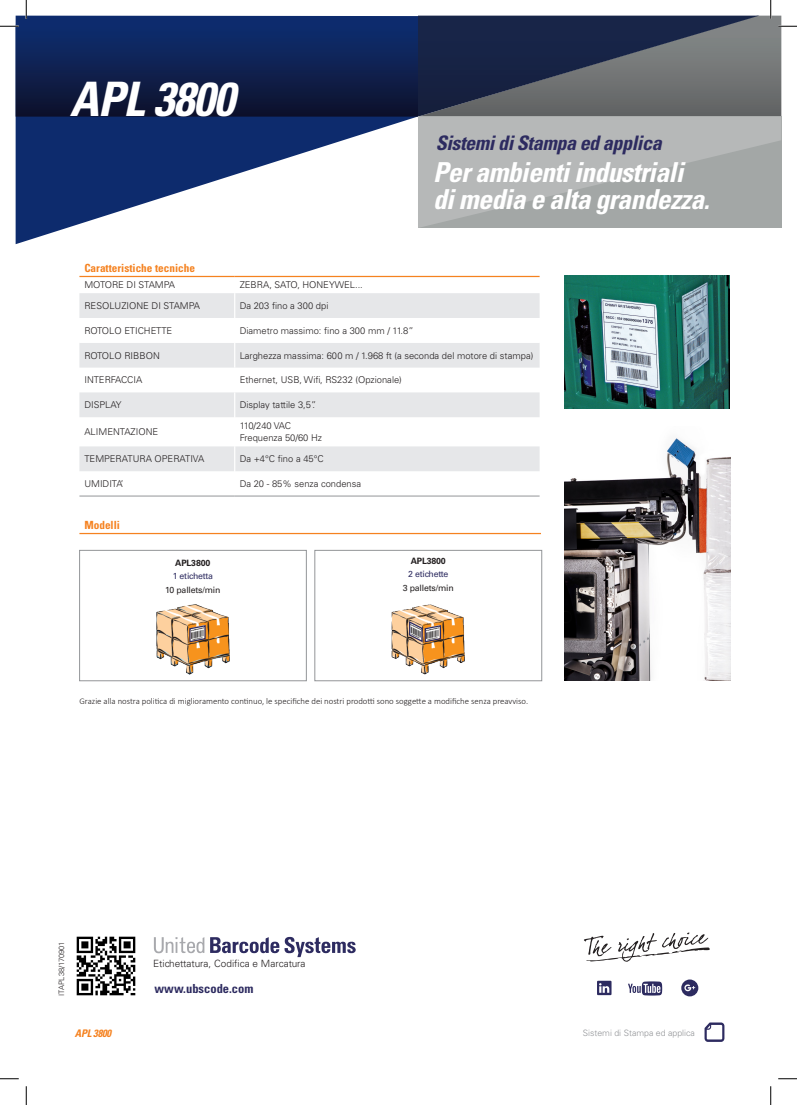
<style>
.page{position:relative;width:797px;height:1105px;background:#fff}
.page>*{position:absolute;margin:0;border:0;box-sizing:border-box;transform-origin:0 0}
.t1{font:italic 700 condensed 47.5px "Univers";letter-spacing:-.02em;color:#fff}
.t2{font:italic 700 condensed 27.5px "Univers";letter-spacing:-.02em;color:#fff}
.t3{font:italic 700 condensed 20px "Univers";letter-spacing:-.02em;color:#2d2b60}
.t4{font:700 condensed 12.5px "Univers";color:#2d2b60}
.t5{font:700 condensed 11.25px "Univers LT Std";color:#f58220}
.t6{font:italic 700 condensed 10.5px "Univers";letter-spacing:-.02em;color:#f58220}
.t7{font:300 10px "Univers";color:#231f20}
.t8{font:300 9.38px "Univers LT Std";color:#231f20}
.t9{font:300 9.38px "Univers";color:#231f20}
.t10{font:300 9.38px "Univers LT Std";letter-spacing:-.055em;color:#231f20}
.t11{font:300 8.75px "Calibri";color:#231f20}
.t12{font:8.75px "Univers LT Std";letter-spacing:-.02em;color:#231f20}
.t13{font:300 8.75px "Univers";color:#939598}
.t14{font:8.75px "Univers LT Std";letter-spacing:-.02em;color:#2d2b60}
.t15{font:700 8.75px "Univers LT Std";letter-spacing:-.02em;color:#231f20}
.t16{font:300 7.5px "Univers";color:#231f20}
</style>
<div class="page">
<svg style="left:79px;top:392px;width:460px;height:79px;fill:#e6e7e9"></svg>
<svg style="left:79px;top:277px;width:460px;height:91px"></svg>
<svg style="left:234px;top:392px;width:1px;height:104px"></svg>
<hr style="left:79px;top:276px;width:156px;height:1px;background:#f58220">
<hr style="left:235px;top:276px;width:304px;height:1px;background:#f58220">
<hr style="left:79px;top:496px;width:156px;height:1px;background:#939598">
<hr style="left:235px;top:496px;width:304px;height:1px;background:#939598">
<hr style="left:79px;top:533px;width:462px;height:1px;background:#f58220">
<img style="left:157px;top:605px;width:73px;height:70px">
<div style="left:79px;top:550px;width:227px;height:131px;border:1px solid #939598"></div>
<img style="left:391px;top:605px;width:73px;height:70px">
<div style="left:315px;top:550px;width:227px;height:131px;border:1px solid #939598"></div>
<svg style="left:188px;top:624px;width:18px;height:19px"></svg>
<svg style="left:408px;top:620px;width:33px;height:23px"></svg>
<img style="left:76px;top:936px;width:60px;height:60px">
<svg style="left:210px;top:937px;width:146px;height:20px"></svg>
<svg style="left:154px;top:937px;width:50px;height:17px"></svg>
<svg style="left:584px;top:932px;width:125px;height:30px"></svg>
<svg style="left:597px;top:981px;width:14px;height:14px"></svg>
<svg style="left:628px;top:981px;width:34px;height:14px"></svg>
<div style="left:681px;top:979px;width:17px;height:17px;background:#2d2b60;border-radius:50%"></div>
<svg style="left:684px;top:984px;width:11px;height:7px"></svg>
<svg style="left:704px;top:1022px;width:20px;height:20px"></svg>
<img style="left:564px;top:275px;width:166px;height:134px">
<img style="left:564px;top:438px;width:166px;height:243px">
<svg style="left:16px;top:117px;width:400px;height:127px;fill:#0f2d6e"></svg>
<svg style="left:16px;top:16px;width:402px;height:101px;background:#0d2050"></svg>
<svg style="left:759px;top:16px;width:22px;height:101px;background:#757778"></svg>
<svg style="left:418px;top:16px;width:341px;height:101px;background:#434b5c"></svg>
<svg style="left:418px;top:117px;width:363px;height:111px;background:#aeb1b0"></svg>
<svg style="left:0;top:25px;width:19px;height:2px"></svg>
<svg style="left:778px;top:25px;width:19px;height:2px"></svg>
<svg style="left:0;top:1078px;width:19px;height:1px"></svg>
<svg style="left:778px;top:1078px;width:19px;height:1px"></svg>
<svg style="left:25px;top:0;width:2px;height:19px"></svg>
<svg style="left:25px;top:1086px;width:2px;height:19px"></svg>
<svg style="left:770px;top:0;width:1px;height:19px"></svg>
<svg style="left:770px;top:1086px;width:1px;height:19px"></svg>
<p class="t1" style="left:70px;top:70px;width:166px">APL 3800</p>
<p class="t3" style="left:436px;top:131px;width:227px">Sistemi di Stampa ed applica</p>
<p class="t2" style="left:433px;top:155px;width:252px">Per ambienti industriali</p>
<p class="t2" style="left:433px;top:183px;width:278px">di media e alta grandezza.</p>
<p class="t5" style="left:84px;top:261px;width:112px">Caratteristiche tecniche</p>
<p class="t8" style="left:84px;top:279px;width:92px">MOTORE DI STAMPA</p>
<p class="t8" style="left:240px;top:279px;width:125px">ZEBRA, SATO, HONEYWEL...</p>
<p class="t8" style="left:84px;top:300px;width:117px">RESOLUZIONE DI STAMPA</p>
<p class="t9" style="left:240px;top:300px;width:90px">Da 203 fino a 300 dpi</p>
<p class="t8" style="left:84px;top:325px;width:89px">ROTOLO ETICHETTE</p>
<p class="t8" style="left:240px;top:325px;width:175px">Diametro massimo: fino a 300 mm / 11.8”</p>
<p class="t8" style="left:84px;top:350px;width:77px">ROTOLO RIBBON</p>
<p class="t8" style="left:240px;top:350px;width:295px">Larghezza massima: 600 m / 1.968 ft (a seconda del motore di stampa)</p>
<p class="t8" style="left:84px;top:374px;width:59px">INTERFACCIA</p>
<p class="t8" style="left:240px;top:374px;width:164px">Ethernet, USB, Wifi, RS232 (Opzionale)</p>
<p class="t8" style="left:84px;top:399px;width:39px">DISPLAY</p>
<p class="t8" style="left:240px;top:399px;width:78px">Display tattile 3,5”.</p>
<p class="t8" style="left:84px;top:426px;width:75px">ALIMENTAZIONE</p>
<p class="t10" style="left:240px;top:420px;width:53px">110/240 VAC</p>
<p class="t8" style="left:240px;top:432px;width:84px">Frequenza 50/60 Hz</p>
<p class="t8" style="left:84px;top:453px;width:121px">TEMPERATURA OPERATIVA</p>
<p class="t8" style="left:240px;top:453px;width:86px">Da +4°C fino a 45°C</p>
<p class="t8" style="left:84px;top:478px;width:41px">UMIDITA’</p>
<p class="t8" style="left:240px;top:478px;width:123px">Da 20 - 85% senza condensa</p>
<p class="t5" style="left:84px;top:518px;width:37px">Modelli</p>
<p class="t15" style="left:175px;top:557px;width:37px">APL3800</p>
<p class="t14" style="left:173px;top:571px;width:42px">1 etichetta</p>
<p class="t12" style="left:165px;top:584px;width:57px">10 pallets/min</p>
<p class="t15" style="left:411px;top:556px;width:37px">APL3800</p>
<p class="t14" style="left:408px;top:569px;width:42px">2 etichette</p>
<p class="t12" style="left:403px;top:583px;width:52px">3 pallets/min</p>
<p class="t11" style="left:79px;top:696px;width:450px">Grazie alla nostra politica di miglioramento continuo, le specifiche dei nostri prodotti sono soggette a modifiche senza preavviso.</p>
<p class="t16" style="left:57px;top:996px;width:55px;rotate:-90deg">ITAPL38/170901</p>
<p class="t6" style="left:75px;top:1027px;width:38px">APL 3800</p>
<p class="t7" style="left:153px;top:957px;width:154px">Etichettatura, Codifica e Marcatura</p>
<p class="t4" style="left:155px;top:981px;width:100px">www.ubscode.com</p>
<p class="t13" style="left:583px;top:1027px;width:113px">Sistemi di Stampa ed applica</p>
</div>
